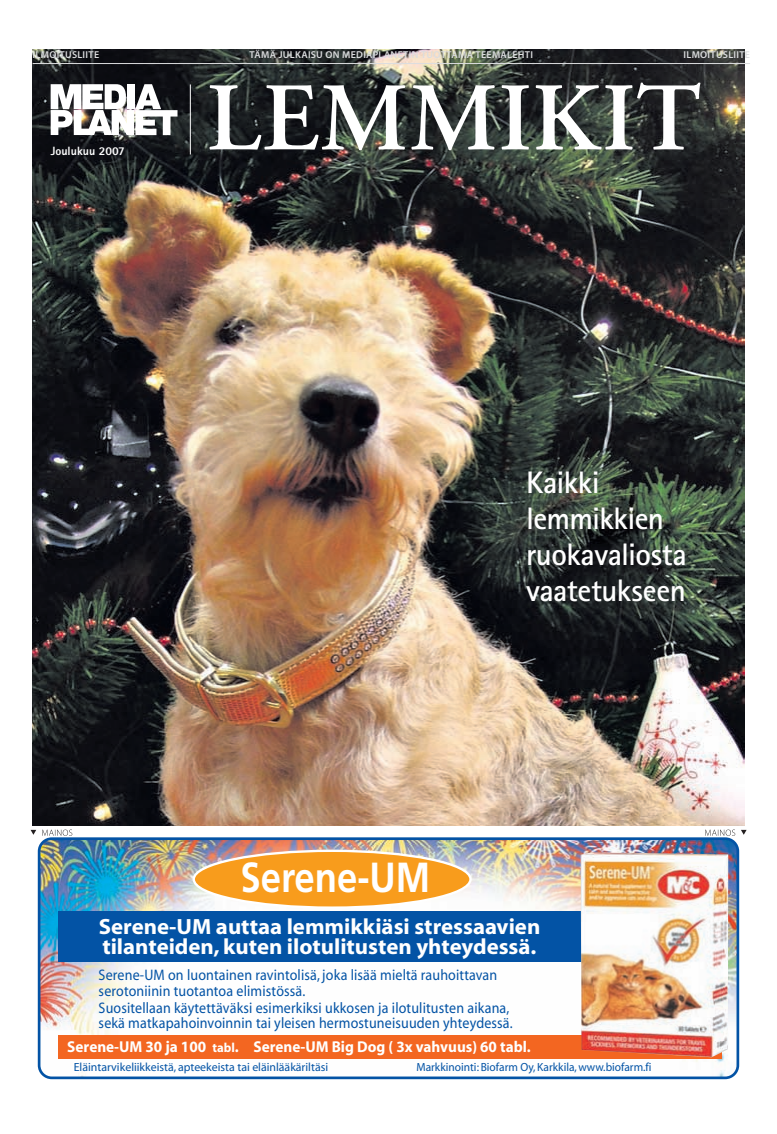
<style>
.page{position:relative;width:777px;height:1134px;background:#fff}
.page>*{position:absolute;margin:0;border:0;box-sizing:border-box;transform-origin:0 0}
.t1{font:600 96.7px "Adobe Garamond Pro";letter-spacing:.005em;color:#fff}
.t2{font:700 42px "Frutiger";color:#fff;scale:.87 1}
.t3{font:700 31.1px/36.1px "Rotis Sans Serif";letter-spacing:-.015em;color:#fff}
.t4{font:700 22.1px/19.7px "Myriad";color:#fff}
.t5{font:700 15.8px "Myriad";color:#fff;scale:.96 1}
.t6{font:15.3px/15.2px "Myriad";letter-spacing:.01em;color:#0353a5;scale:.92 1}
.t7{font:800 12px "Rotis Sans Serif";color:#fff}
.t8{font:11.9px "Myriad";color:#0353a5}
.t9{font:11.9px "Myriad";color:#0353a5;scale:.96 1}
.t10{font:600 10px "Myriad Pro";letter-spacing:.03em;color:#dcdddf}
.s1{font-size:13.1px}
.s2{font-size:15.7px}
</style>
<div class="page">
<img style="left:33px;top:50px;width:711px;height:776px">
<svg style="left:31px;top:829px;width:41px;height:7px"></svg>
<svg style="left:705px;top:829px;width:41px;height:7px"></svg>
<hr style="left:33px;top:63px;width:717px;height:1px;background:#dcdddf">
<hr style="left:190px;top:84px;width:1px;height:70px;background:#fff">
<svg style="left:51px;top:84px;width:126px;height:51px"></svg>
<img style="left:39px;top:841px;width:699px;height:237px">
<div style="left:38px;top:837px;width:701px;height:242px;border:3px solid #0353a5;border-radius:13px"></div>
<div style="left:58px;top:911px;width:665px;height:51px;background:#0353a5"></div>
<div style="left:58px;top:1035px;width:663px;height:23px;background:#f36621"></div>
<img style="left:580px;top:852px;width:148px;height:205px">
<div style="left:194px;top:851px;width:276px;height:57px;background:#f89c1c;border-radius:50%"></div>
<div style="left:193px;top:850px;width:279px;height:59px;border:2px solid #fff;border-radius:50%"></div>
<p class="t10" style="left:33px;top:48px;width:7px">ILMOITUSLIITE</p>
<p class="t10" style="left:250px;top:48px;width:285px">TÄMÄ JULKAISU ON MEDIAPLANETIN TUOTTAMA TEEMALEHTI</p>
<p class="t10" style="left:683px;top:48px;width:7px">ILMOITUSLIITE</p>
<h1 class="t1" style="left:207px;top:63px;width:496px">LEMMIKIT</h1>
<p class="t7" style="left:51px;top:143px;width:76px">Joulukuu 2007</p>
<h3 class="t3" style="left:526px;top:464px;width:162px">Kaikki lemmikkien ruokavaliosta vaatetukseen</h3>
<h2 class="t2" style="left:240px;top:853px;width:220px">Serene-UM</h2>
<h3 class="t4" style="left:99px;top:918px;width:443px">Serene-UM auttaa lemmikkiäsi stressaavien tilanteiden, kuten ilotulitusten yhteydessä.</h3>
<p class="t6" style="left:99px;top:968px;width:435px">Serene-UM on luontainen ravintolisä, joka lisää mieltä rauhoittavan serotoniinin tuotantoa elimistössä.</p>
<p class="t6" style="left:99px;top:1000px;width:451px">Suositellaan käytettäväksi esimerkiksi ukkosen ja ilotulitusten aikana, sekä matkapahoinvoinnin tai yleisen hermostuneisuuden yhteydessä.</p>
<p class="t5" style="left:67px;top:1039px;width:484px">Serene-UM 30 ja 100 <span class="s1">tabl</span>. Serene-UM Big Dog ( <span class="s2">3x vahvuus) 60 tabl.</span></p>
<p class="t9" style="left:416px;top:1061px;width:246px">Markkinointi: Biofarm Oy, Karkkila, www.biofarm.fi</p>
<p class="t8" style="left:74px;top:1061px;width:256px">Eläintarvikeliikkeistä, apteekeista tai eläinlääkäriltäsi</p>
</div>
